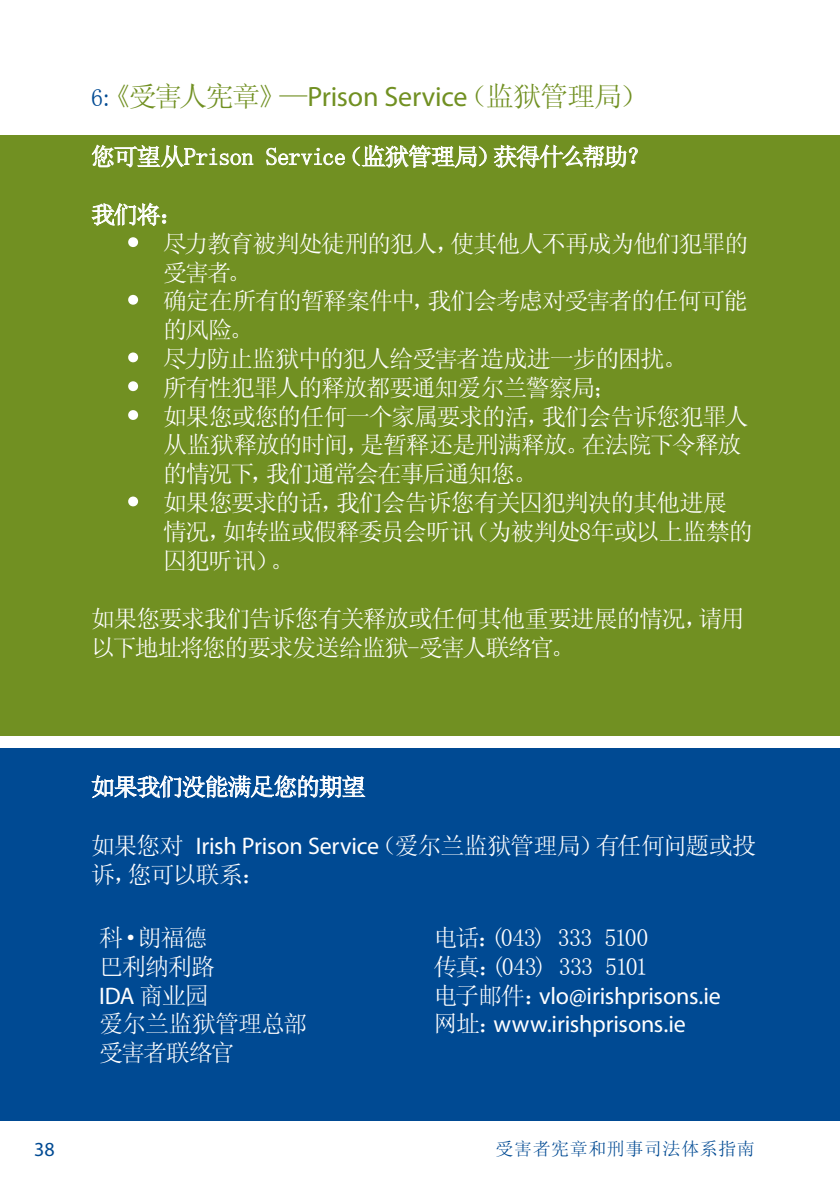
<style>
.page{position:relative;width:840px;height:1191px;background:#fff}
.page>*{position:absolute;margin:0;border:0;box-sizing:border-box;transform-origin:0 0}
.t1{font:28px "Sim Sun";letter-spacing:-.045em;color:#719022}
.t2{font:24px/28.8px "Sim Sun";letter-spacing:-.05em;color:#fff}
.t3{font:24px/28.8px "Myriad Pro";letter-spacing:-.005em;color:#fff}
.t4{font:24px "Sim Sun";letter-spacing:-.03em;color:#fff}
.t5{font:20px "Myriad Pro";color:#004a93}
.t6{font:18px "Sim Sun";letter-spacing:.03em;color:#004a93}
.s1{font-size:24px;color:#004a93}
.s2{font-family:"Myriad Pro"}
.s3{font-family:"Sim Sun"}
</style>
<div class="page">
<div style="left:0;top:135px;width:839px;height:600px;background:#719022"></div>
<div style="left:0;top:748px;width:839px;height:373px;background:#004a93"></div>
<svg style="left:91px;top:144px;width:163px;height:24px"></svg>
<svg style="left:266px;top:147px;width:79px;height:19px"></svg>
<svg style="left:352px;top:144px;width:286px;height:25px"></svg>
<svg style="left:91px;top:202px;width:76px;height:24px"></svg>
<svg style="left:128px;top:237px;width:11px;height:11px"></svg>
<svg style="left:128px;top:294px;width:11px;height:11px"></svg>
<svg style="left:128px;top:352px;width:11px;height:11px"></svg>
<svg style="left:128px;top:381px;width:11px;height:11px"></svg>
<svg style="left:128px;top:410px;width:11px;height:10px"></svg>
<svg style="left:128px;top:496px;width:11px;height:11px"></svg>
<svg style="left:91px;top:774px;width:275px;height:25px"></svg>
<p class="t1" style="left:91px;top:82px;width:557px"><span class="s1">6:</span>《受害人宪章》—<span class="s2">Prison Service</span>（监狱管理局）</p>
<p class="t4" style="left:91px;top:144px;width:560px">您可望从Prison Service（监狱管理局）获得什么帮助？</p>
<p class="t2" style="left:91px;top:200px;width:94px">我们将：</p>
<p class="t2" style="left:163px;top:229px;width:586px;text-indent:-36px">• 尽力教育被判处徒刑的犯人，使其他人不再成为他们犯罪的受害者。</p>
<p class="t2" style="left:163px;top:286px;width:585px;text-indent:-36px">• 确定在所有的暂释案件中，我们会考虑对受害者的任何可能的风险。</p>
<p class="t2" style="left:127px;top:344px;width:561px">• 尽力防止监狱中的犯人给受害者造成进一步的困扰。</p>
<p class="t2" style="left:127px;top:373px;width:491px">• 所有性犯罪人的释放都要通知爱尔兰警察局；</p>
<p class="t2" style="left:163px;top:401px;width:586px;text-indent:-36px">• 如果您或您的任何一个家属要求的活，我们会告诉您犯罪人从监狱释放的时间，是暂释还是刑满释放。在法院下令释放的情况下，我们通常会在事后通知您。</p>
<p class="t2" style="left:163px;top:488px;width:590px;text-indent:-36px">• 如果您要求的话，我们会告诉您有关囚犯判决的其他进展情况，如转监或假释委员会听讯（为被判处8年或以上监禁的囚犯听讯）。</p>
<p class="t2" style="left:91px;top:604px;width:655px">如果您要求我们告诉您有关释放或任何其他重要进展的情况，请用以下地址将您的要求发送给监狱-受害人联络官。</p>
<p class="t2" style="left:91px;top:772px;width:276px">如果我们没能满足您的期望</p>
<p class="t2" style="left:91px;top:831px;width:666px">如果您对 <span class="s2">Irish Prison Service</span>（爱尔兰监狱管理局）有任何问题或投诉，您可以联系：</p>
<p class="t2" style="left:99px;top:923px;width:117px">科·朗福德巴利纳利路</p>
<p class="t3" style="left:99px;top:980px;width:111px">IDA <span class="s3">商业园</span></p>
<p class="t2" style="left:99px;top:1009px;width:209px">爱尔兰监狱管理总部受害者联络官</p>
<p class="t2" style="left:433px;top:923px;width:216px">电话：(043) 333 5100传真：(043) 333 5101</p>
<p class="t3" style="left:433px;top:980px;width:289px"><span class="s3">电子邮件：</span>vlo@irishprisons.ie<span class="s3">网址：</span>www.irishprisons.ie</p>
<p class="t5" style="left:34px;top:1136px;width:22px">38</p>
<p class="t6" style="left:495px;top:1139px;width:261px">受害者宪章和刑事司法体系指南</p>
</div>
